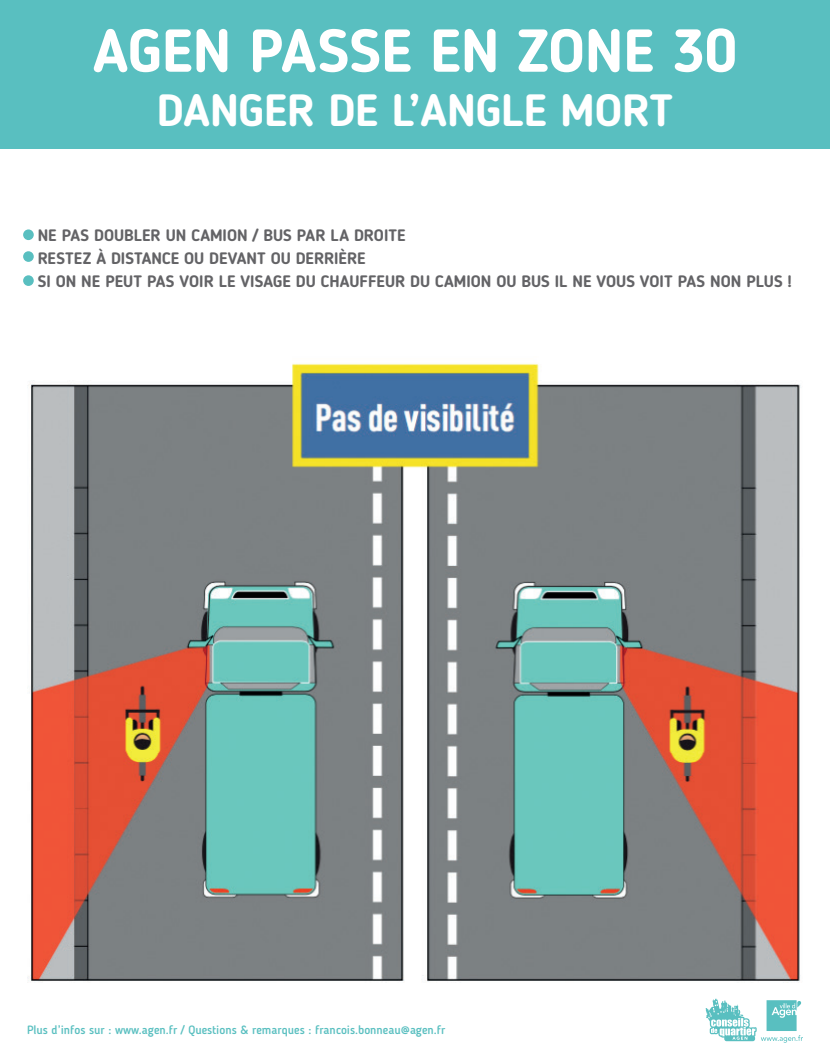
<style>
.page{position:relative;width:830px;height:1063px;background:#fff}
.page>*{position:absolute;margin:0;border:0;box-sizing:border-box;transform-origin:0 0}
.t1{font:700 60px "Blogger Sans";color:#fff}
.t2{font:700 45px "Blogger Sans";color:#fff}
.t3{font:700 16.5px/23.2px "Blogger Sans";color:#636366}
.t4{font:500 12px "Blogger Sans";color:#59bfc0}
</style>
<div class="page">
<div style="left:0;top:0;width:829px;height:149px;background:#59bfc0"></div>
<img style="left:27px;top:364px;width:774px;height:619px">
<div style="left:23px;top:229px;width:11px;height:11px;background:#59bfc0;border-radius:50%"></div>
<div style="left:23px;top:251px;width:11px;height:11px;background:#59bfc0;border-radius:50%"></div>
<div style="left:23px;top:275px;width:11px;height:11px;background:#59bfc0;border-radius:50%"></div>
<svg style="left:705px;top:999px;width:97px;height:44px"></svg>
<h1 class="t1" style="left:93px;top:15px;width:645px">AGEN PASSE EN ZONE 30</h1>
<h2 class="t2" style="left:157px;top:83px;width:517px">DANGER DE L’ANGLE MORT</h2>
<p class="t3" style="left:38px;top:223px;width:755px">NE PAS DOUBLER UN CAMION / BUS PAR LA DROITE<br>RESTEZ À DISTANCE OU DEVANT OU DERRIÈRE<br>SI ON NE PEUT PAS VOIR LE VISAGE DU CHAUFFEUR DU CAMION OU BUS IL NE VOUS VOIT PAS NON PLUS !</p>
<p class="t4" style="left:27px;top:1022px;width:419px">Plus d’infos sur : www.agen.fr / Questions &amp; remarques : francois.bonneau@agen.fr</p>
</div>
